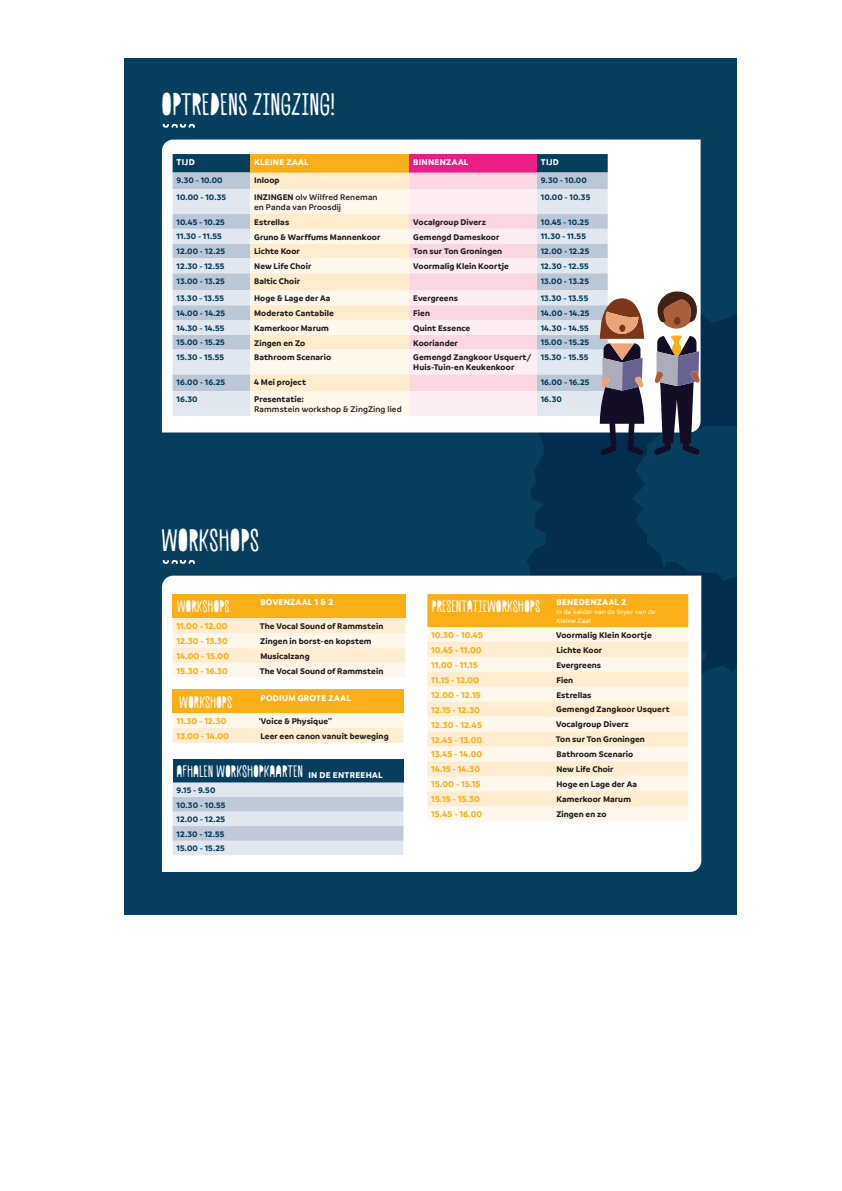
<style>
.page{position:relative;width:842px;height:1191px;background:#fff}
.page>*{position:absolute;margin:0;border:0;box-sizing:border-box;transform-origin:0 0}
.t1{font:30px "Canvas Inline Reg Fill";letter-spacing:-.005em;color:#fff}
.t2{font:16px "Canvas Inline Reg Fill";letter-spacing:-.005em;color:#fff}
.tabel_tijd_geel{font:700 9px "Branding";color:#faaf18}
.t3{font:700 9px "Branding";letter-spacing:.03em;color:#fff}
.Tabel_-_naam{font:700 8.8px/10px "Branding";letter-spacing:.01em;color:#231f20}
.Tabel_-_naam-2{font:600 8.8px/10px "Branding";letter-spacing:.01em;color:#231f20}
.Tabel_-_tijd{font:700 8.5px "Branding";letter-spacing:.005em;color:#083e5d}
.t4{font:500 7px/9px "Branding";letter-spacing:.02em;color:#fff}
.s1{font-weight:700}
.s2{font-family:"Branding";font-weight:700;font-size:9px}
</style>
<div class="page">
<div style="left:125px;top:58px;width:612px;height:856px;background:#083e5d"></div>
<svg style="left:527px;top:313px;width:210px;height:379px;fill:#042e50"></svg>
<div style="left:162px;top:139px;width:539px;height:293px;background:#fff"></div>
<svg style="left:163px;top:124px;width:32px;height:4px"></svg>
<div style="left:162px;top:575px;width:539px;height:297px;background:#fff"></div>
<div style="left:173px;top:690px;width:83px;height:23px;background:#faaf18"></div>
<div style="left:256px;top:690px;width:147px;height:23px;background:#faaf18"></div>
<svg style="left:173px;top:713px;width:230px;height:30px;background:#fef2dd"></svg>
<svg style="left:163px;top:560px;width:32px;height:4px"></svg>
<div style="left:173px;top:594px;width:83px;height:24px;background:#faaf18"></div>
<div style="left:256px;top:594px;width:149px;height:24px;background:#faaf18"></div>
<svg style="left:173px;top:618px;width:232px;height:60px;background:#fef2dd"></svg>
<div style="left:427px;top:594px;width:261px;height:33px;background:#faaf18"></div>
<div style="left:427px;top:627px;width:261px;height:194px;background:#fef7eb"></div>
<svg style="left:427px;top:642px;width:261px;height:164px;background:#fef1dc"></svg>
<div style="left:173px;top:759px;width:230px;height:23px;background:#083e5d"></div>
<svg style="left:173px;top:782px;width:230px;height:73px;background:#d2dae4"></svg>
<svg style="left:657px;top:289px;width:40px;height:39px;background:#9d7664"></svg>
<div style="left:674px;top:317px;width:6px;height:8px;background:#7a3718;border-radius:50%"></div>
<svg style="left:654px;top:335px;width:46px;height:120px;background:#696977"></svg>
<svg style="left:173px;top:154px;width:471px;height:301px;background:#d5cece"></svg>
<p class="t1" style="left:161px;top:86px;width:176px">OPTREDENS ZINGZING!</p>
<p class="t3" style="left:177px;top:157px;width:20px">TIJD</p>
<p class="t3" style="left:254px;top:157px;width:56px">KLEINE ZAAL</p>
<p class="t3" style="left:413px;top:157px;width:57px">BINNENZAAL</p>
<p class="t3" style="left:541px;top:157px;width:20px">TIJD</p>
<p class="Tabel_-_tijd" style="left:177px;top:175px;width:48px">9.30 - 10.00</p>
<p class="Tabel_-_naam" style="left:254px;top:175px;width:27px">Inloop</p>
<p class="Tabel_-_tijd" style="left:541px;top:175px;width:48px">9.30 - 10.00</p>
<p class="Tabel_-_tijd" style="left:177px;top:192px;width:51px">10.00 - 10.35</p>
<p class="Tabel_-_naam-2" style="left:254px;top:192px;width:125px"><span class="s1">INZINGEN</span> olv Wilfred Reneman en Panda van Proosdij</p>
<p class="Tabel_-_tijd" style="left:541px;top:192px;width:51px">10.00 - 10.35</p>
<p class="Tabel_-_tijd" style="left:177px;top:217px;width:50px">10.45 - 10.25</p>
<p class="Tabel_-_naam" style="left:254px;top:217px;width:37px">Estrellas</p>
<p class="Tabel_-_naam" style="left:413px;top:217px;width:74px">Vocalgroup Diverz</p>
<p class="Tabel_-_tijd" style="left:541px;top:217px;width:50px">10.45 - 10.25</p>
<p class="Tabel_-_tijd" style="left:177px;top:232px;width:47px">11.30 - 11.55</p>
<p class="Tabel_-_naam" style="left:254px;top:232px;width:128px">Gruno &amp; Warffums Mannenkoor</p>
<p class="Tabel_-_naam" style="left:413px;top:232px;width:88px">Gemengd Dameskoor</p>
<p class="Tabel_-_tijd" style="left:541px;top:232px;width:47px">11.30 - 11.55</p>
<p class="Tabel_-_tijd" style="left:177px;top:246px;width:50px">12.00 - 12.25</p>
<p class="Tabel_-_naam" style="left:254px;top:246px;width:47px">Lichte Koor</p>
<p class="Tabel_-_naam" style="left:413px;top:246px;width:90px">Ton sur Ton Groningen</p>
<p class="Tabel_-_tijd" style="left:541px;top:246px;width:50px">12.00 - 12.25</p>
<p class="Tabel_-_tijd" style="left:177px;top:261px;width:49px">12.30 - 12.55</p>
<p class="Tabel_-_naam" style="left:254px;top:261px;width:59px">New Life Choir</p>
<p class="Tabel_-_naam" style="left:413px;top:261px;width:97px">Voormalig Klein Koortje</p>
<p class="Tabel_-_tijd" style="left:541px;top:261px;width:49px">12.30 - 12.55</p>
<p class="Tabel_-_tijd" style="left:177px;top:276px;width:50px">13.00 - 13.25</p>
<p class="Tabel_-_naam" style="left:254px;top:276px;width:47px">Baltic Choir</p>
<p class="Tabel_-_tijd" style="left:541px;top:276px;width:50px">13.00 - 13.25</p>
<p class="Tabel_-_tijd" style="left:177px;top:293px;width:49px">13.30 - 13.55</p>
<p class="Tabel_-_naam" style="left:254px;top:293px;width:78px">Hoge &amp; Lage der Aa</p>
<p class="Tabel_-_naam" style="left:413px;top:293px;width:46px">Evergreens</p>
<p class="Tabel_-_tijd" style="left:541px;top:293px;width:49px">13.30 - 13.55</p>
<p class="Tabel_-_tijd" style="left:177px;top:308px;width:50px">14.00 - 14.25</p>
<p class="Tabel_-_naam" style="left:254px;top:308px;width:81px">Moderato Cantabile</p>
<p class="Tabel_-_naam" style="left:413px;top:308px;width:18px">Fien</p>
<p class="Tabel_-_tijd" style="left:541px;top:308px;width:50px">14.00 - 14.25</p>
<p class="Tabel_-_tijd" style="left:177px;top:323px;width:50px">14.30 - 14.55</p>
<p class="Tabel_-_naam" style="left:254px;top:323px;width:76px">Kamerkoor Marum</p>
<p class="Tabel_-_naam" style="left:413px;top:323px;width:59px">Quint Essence</p>
<p class="Tabel_-_tijd" style="left:541px;top:323px;width:50px">14.30 - 14.55</p>
<p class="Tabel_-_tijd" style="left:177px;top:338px;width:50px">15.00 - 15.25</p>
<p class="Tabel_-_naam" style="left:254px;top:338px;width:53px">Zingen en Zo</p>
<p class="Tabel_-_naam" style="left:413px;top:338px;width:46px">Kooriander</p>
<p class="Tabel_-_tijd" style="left:541px;top:338px;width:50px">15.00 - 15.25</p>
<p class="Tabel_-_tijd" style="left:177px;top:352px;width:49px">15.30 - 15.55</p>
<p class="Tabel_-_naam" style="left:254px;top:352px;width:78px">Bathroom Scenario</p>
<p class="Tabel_-_naam" style="left:413px;top:352px;width:120px">Gemengd Zangkoor Usquert/<br>Huis-Tuin-en Keukenkoor</p>
<p class="Tabel_-_tijd" style="left:541px;top:352px;width:49px">15.30 - 15.55</p>
<p class="Tabel_-_tijd" style="left:177px;top:377px;width:50px">16.00 - 16.25</p>
<p class="Tabel_-_naam" style="left:254px;top:377px;width:53px">4 Mei project</p>
<p class="Tabel_-_tijd" style="left:541px;top:377px;width:50px">16.00 - 16.25</p>
<p class="Tabel_-_tijd" style="left:177px;top:394px;width:23px">16.30</p>
<p class="Tabel_-_naam-2" style="left:254px;top:394px;width:149px"><span class="s1">Presentatie:<br></span>Rammstein workshop &amp; ZingZing lied</p>
<p class="Tabel_-_tijd" style="left:541px;top:394px;width:23px">16.30</p>
<p class="t1" style="left:161px;top:522px;width:100px">WORKSHOPS</p>
<p class="t2" style="left:177px;top:597px;width:54px">WORKSHOPS</p>
<p class="t3" style="left:260px;top:597px;width:74px">BOVENZAAL 1 &amp; 2</p>
<p class="tabel_tijd_geel" style="left:177px;top:621px;width:53px">11.00 - 12.00</p>
<p class="Tabel_-_naam" style="left:260px;top:621px;width:125px">The Vocal Sound of Rammstein</p>
<p class="tabel_tijd_geel" style="left:177px;top:636px;width:53px">12.30 - 13.30</p>
<p class="Tabel_-_naam" style="left:260px;top:636px;width:113px">Zingen in borst-en kopstem</p>
<p class="tabel_tijd_geel" style="left:177px;top:650px;width:54px">14.00 - 15.00</p>
<p class="Tabel_-_naam" style="left:260px;top:651px;width:51px">Musicalzang</p>
<p class="tabel_tijd_geel" style="left:177px;top:665px;width:53px">15.30 - 16.30</p>
<p class="Tabel_-_naam" style="left:260px;top:665px;width:125px">The Vocal Sound of Rammstein</p>
<p class="t2" style="left:179px;top:693px;width:54px">WORKSHOPS</p>
<p class="t3" style="left:260px;top:692px;width:92px">PODIUM GROTE ZAAL</p>
<p class="tabel_tijd_geel" style="left:177px;top:716px;width:51px">11.30 - 12.30</p>
<p class="Tabel_-_naam" style="left:259px;top:716px;width:75px">‘Voice &amp; Physique’’</p>
<p class="tabel_tijd_geel" style="left:177px;top:731px;width:54px">13.00 - 14.00</p>
<p class="Tabel_-_naam" style="left:260px;top:731px;width:130px">Leer een canon vanuit beweging</p>
<p class="t2" style="left:177px;top:762px;width:207px">AFHALEN WORKSHOPKAARTEN <span class="s2">IN DE ENTREEHAL</span></p>
<p class="Tabel_-_tijd" style="left:177px;top:785px;width:40px">9.15 - 9.50</p>
<p class="Tabel_-_tijd" style="left:177px;top:800px;width:50px">10.30 - 10.55</p>
<p class="Tabel_-_tijd" style="left:177px;top:814px;width:50px">12.00 - 12.25</p>
<p class="Tabel_-_tijd" style="left:177px;top:829px;width:49px">12.30 - 12.55</p>
<p class="Tabel_-_tijd" style="left:177px;top:843px;width:50px">15.00 - 15.25</p>
<p class="t2" style="left:432px;top:597px;width:110px">PRESENTATIEWORKSHOPS</p>
<p class="t3" style="left:556px;top:597px;width:71px">BENEDENZAAL 2</p>
<p class="t4" style="left:556px;top:607px;width:101px">in de kelder van de foyer van de<br>Kleine Zaal</p>
<p class="tabel_tijd_geel" style="left:431px;top:630px;width:53px">10.30 - 10.45</p>
<p class="Tabel_-_naam" style="left:556px;top:630px;width:97px">Voormalig Klein Koortje</p>
<p class="tabel_tijd_geel" style="left:431px;top:645px;width:52px">10.45 - 11.00</p>
<p class="Tabel_-_naam" style="left:556px;top:645px;width:47px">Lichte Koor</p>
<p class="tabel_tijd_geel" style="left:431px;top:659px;width:48px">11.00 - 11.15</p>
<p class="Tabel_-_naam" style="left:556px;top:660px;width:46px">Evergreens</p>
<p class="tabel_tijd_geel" style="left:431px;top:674px;width:49px">11.15 - 12.00</p>
<p class="Tabel_-_naam" style="left:556px;top:674px;width:18px">Fien</p>
<p class="tabel_tijd_geel" style="left:431px;top:689px;width:51px">12.00 - 12.15</p>
<p class="Tabel_-_naam" style="left:556px;top:689px;width:37px">Estrellas</p>
<p class="tabel_tijd_geel" style="left:431px;top:704px;width:50px">12.15 - 12.30</p>
<p class="Tabel_-_naam" style="left:556px;top:704px;width:115px">Gemengd Zangkoor Usquert</p>
<p class="tabel_tijd_geel" style="left:431px;top:719px;width:52px">12.30 - 12.45</p>
<p class="Tabel_-_naam" style="left:556px;top:719px;width:74px">Vocalgroup Diverz</p>
<p class="tabel_tijd_geel" style="left:431px;top:734px;width:53px">12.45 - 13.00</p>
<p class="Tabel_-_naam" style="left:556px;top:734px;width:90px">Ton sur Ton Groningen</p>
<p class="tabel_tijd_geel" style="left:431px;top:749px;width:53px">13.45 - 14.00</p>
<p class="Tabel_-_naam" style="left:556px;top:749px;width:78px">Bathroom Scenario</p>
<p class="tabel_tijd_geel" style="left:431px;top:764px;width:50px">14.15 - 14.30</p>
<p class="Tabel_-_naam" style="left:556px;top:764px;width:59px">New Life Choir</p>
<p class="tabel_tijd_geel" style="left:431px;top:779px;width:51px">15.00 - 15.15</p>
<p class="Tabel_-_naam" style="left:556px;top:779px;width:82px">Hoge en Lage der Aa</p>
<p class="tabel_tijd_geel" style="left:431px;top:794px;width:50px">15.15 - 15.30</p>
<p class="Tabel_-_naam" style="left:556px;top:794px;width:76px">Kamerkoor Marum</p>
<p class="tabel_tijd_geel" style="left:431px;top:809px;width:53px">15.45 - 16.00</p>
<p class="Tabel_-_naam" style="left:556px;top:809px;width:52px">Zingen en zo</p>
</div>
